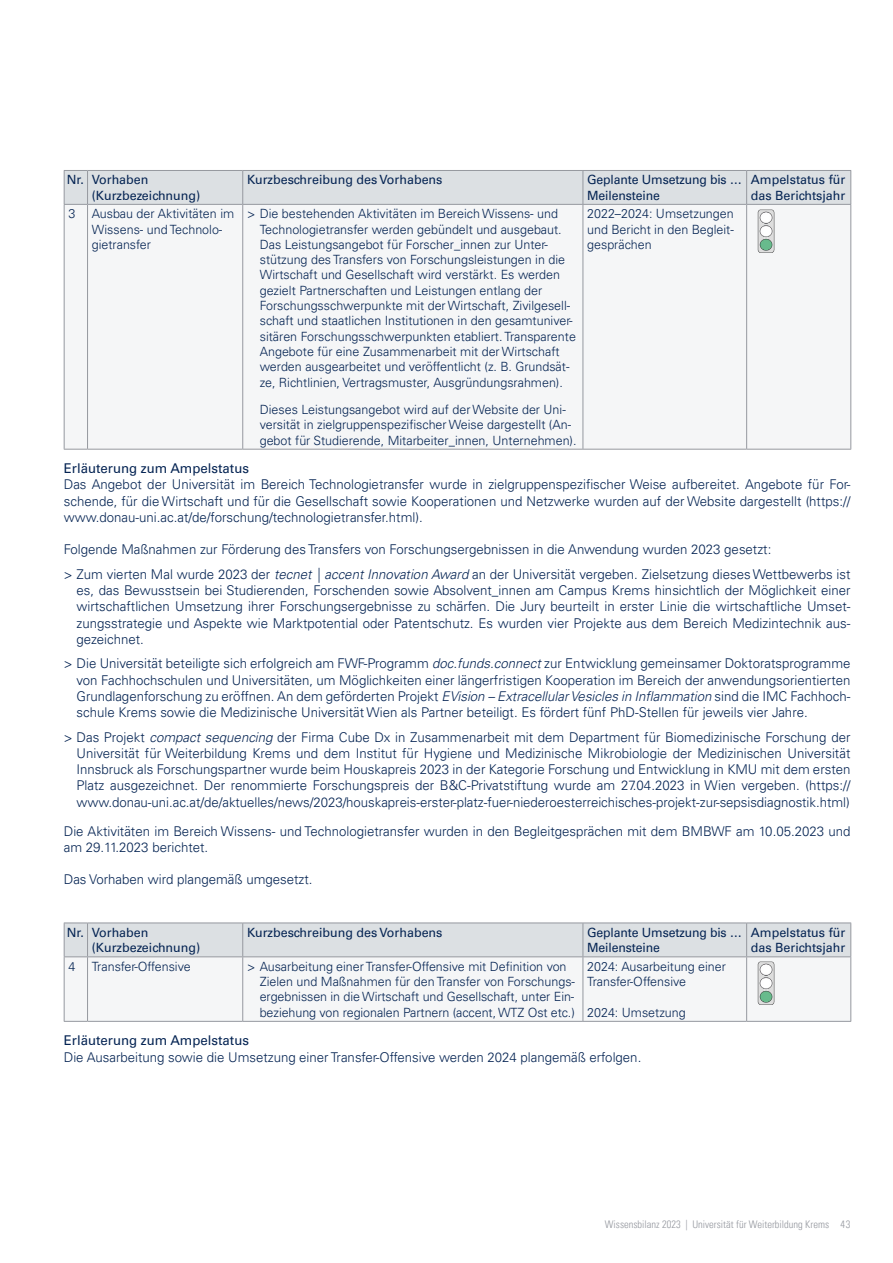
<style>
.page{position:relative;width:893px;height:1263px;background:#fff}
.page>*{position:absolute;margin:0;border:0;box-sizing:border-box;transform-origin:0 0}
.Fließtext{font:300 13.5px/16.2px "Univers LT Pro 45";color:#052453;text-align:justify}
.Fließtext_fett{font:13.5px "Univers LT Pro 55 Roman";color:#052453}
.t1{font:300 12.75px/15.3px "Univers LT Pro 45";color:#052453}
.t2{font:12.75px "Univers LT Pro 55 Roman";color:#052453}
.t3{font:12.75px/15.3px "Univers LT Pro 55 Roman";color:#052453;scale:.96 1}
.t4{font:300 condensed 10.5px "Univers LT Pro";color:#95989f}
.s1{font-style:italic}
</style>
<div class="page">
<div style="left:65px;top:205px;width:785px;height:244px;background:#f5f6f7"></div>
<hr style="left:64px;top:205px;width:1px;height:244px;background:#95989f">
<svg style="left:64px;top:170px;width:787px;height:35px"></svg>
<hr style="left:88px;top:204px;width:155px;height:1px;background:#95989f">
<hr style="left:243px;top:204px;width:340px;height:1px;background:#95989f">
<hr style="left:583px;top:204px;width:164px;height:1px;background:#95989f">
<hr style="left:747px;top:204px;width:104px;height:1px;background:#95989f">
<hr style="left:87px;top:205px;width:1px;height:244px;background:#95989f">
<hr style="left:242px;top:205px;width:1px;height:244px;background:#95989f">
<hr style="left:583px;top:205px;width:1px;height:244px;background:#95989f">
<hr style="left:746px;top:205px;width:1px;height:244px;background:#95989f">
<hr style="left:850px;top:205px;width:1px;height:244px;background:#95989f">
<svg style="left:64px;top:449px;width:24px;height:1px"></svg>
<hr style="left:88px;top:449px;width:155px;height:1px;background:#95989f">
<hr style="left:243px;top:449px;width:340px;height:1px;background:#95989f">
<hr style="left:583px;top:449px;width:164px;height:1px;background:#95989f">
<hr style="left:747px;top:449px;width:104px;height:1px;background:#95989f">
<img style="left:758px;top:209px;width:20px;height:43px">
<div style="left:65px;top:957px;width:785px;height:64px;background:#f5f6f7"></div>
<hr style="left:64px;top:957px;width:1px;height:64px;background:#95989f">
<svg style="left:64px;top:922px;width:787px;height:35px"></svg>
<hr style="left:88px;top:956px;width:155px;height:1px;background:#95989f">
<hr style="left:243px;top:956px;width:340px;height:1px;background:#95989f">
<hr style="left:583px;top:956px;width:164px;height:1px;background:#95989f">
<hr style="left:747px;top:956px;width:104px;height:1px;background:#95989f">
<hr style="left:87px;top:957px;width:1px;height:64px;background:#95989f">
<hr style="left:242px;top:957px;width:1px;height:64px;background:#95989f">
<hr style="left:583px;top:957px;width:1px;height:64px;background:#95989f">
<hr style="left:746px;top:957px;width:1px;height:64px;background:#95989f">
<hr style="left:850px;top:957px;width:1px;height:64px;background:#95989f">
<svg style="left:64px;top:1021px;width:24px;height:1px"></svg>
<hr style="left:88px;top:1021px;width:155px;height:1px;background:#95989f">
<hr style="left:243px;top:1021px;width:340px;height:1px;background:#95989f">
<hr style="left:583px;top:1021px;width:164px;height:1px;background:#95989f">
<hr style="left:747px;top:1021px;width:104px;height:1px;background:#95989f">
<img style="left:758px;top:961px;width:20px;height:43px">
<p class="t2" style="left:67px;top:171px;width:19px">Nr.</p>
<p class="t2" style="left:92px;top:171px;width:58px">Vorhaben</p>
<p class="t2" style="left:92px;top:186px;width:110px">(Kurzbezeichnung)</p>
<p class="t2" style="left:247px;top:171px;width:197px">Kurzbeschreibung des Vorhabens</p>
<p class="t3" style="left:587px;top:172px;width:163px">Geplante Umsetzung bis …<br>Meilensteine</p>
<p class="t2" style="left:751px;top:171px;width:96px">Ampelstatus für</p>
<p class="t2" style="left:751px;top:186px;width:96px">das Berichtsjahr</p>
<p class="t1" style="left:68px;top:206px;width:8px">3</p>
<p class="t1" style="left:92px;top:206px;width:144px">Ausbau der Aktivitäten im<br>Wissens- und Technolo&shy;gietransfer</p>
<p class="t1" style="left:260px;top:206px;width:318px;text-indent:-13px">&gt; Die bestehenden Aktivitäten im Bereich Wissens- und Technologietransfer werden gebündelt und ausgebaut.<br>Das Leistungsangebot für Forscher_innen zur Unter&shy;stützung des Transfers von Forschungsleistungen in die Wirtschaft und Gesellschaft wird verstärkt. Es werden gezielt Partnerschaften und Leistungen entlang der Forschungsschwerpunkte mit der Wirtschaft, Zivilgesell&shy;schaft und staatlichen Institutionen in den gesamtuniver&shy;sitären Forschungsschwerpunkten etabliert. Transparente Angebote für eine Zusammenarbeit mit der Wirtschaft werden ausgearbeitet und veröffentlicht (z. B. Grundsät&shy;ze, Richtlinien, Vertragsmuster, Ausgründungsrahmen).</p>
<p class="t1" style="left:260px;top:401px;width:318px">Dieses Leistungsangebot wird auf der Website der Uni&shy;versität in zielgruppenspezifischer Weise dargestellt (An&shy;gebot für Studierende, Mitarbeiter_innen, Unternehmen).</p>
<p class="t1" style="left:587px;top:206px;width:148px;text-align:justify">2022–2024: Umsetzungen und Bericht in den Begleit&shy;gesprächen</p>
<h3 class="Fließtext_fett" style="left:64px;top:459px;width:187px">Erläuterung zum Ampelstatus</h3>
<p class="Fließtext" style="left:64px;top:476px;width:788px">Das Angebot der Universität im Bereich Technologietransfer wurde in zielgruppenspezifischer Weise aufbereitet. Angebote für For&shy;schende, für die Wirtschaft und für die Gesellschaft sowie Kooperationen und Netzwerke wurden auf der Website dargestellt (https:// www.donau-uni.ac.at/de/forschung/technologietransfer.html).</p>
<p class="Fließtext" style="left:64px;top:541px;width:709px">Folgende Maßnahmen zur Förderung des Transfers von Forschungsergebnissen in die Anwendung wurden 2023 gesetzt:</p>
<p class="Fließtext" style="left:77px;top:566px;width:775px;text-indent:-13px">&gt; Zum vierten Mal wurde 2023 der <span class="s1">tecnet | accent Innovation Award</span> an der Universität vergeben. Zielsetzung dieses Wettbewerbs ist es, das Bewusstsein bei Studierenden, Forschenden sowie Absolvent_innen am Campus Krems hinsichtlich der Möglichkeit einer wirtschaftlichen Umsetzung ihrer Forschungsergebnisse zu schärfen. Die Jury beurteilt in erster Linie die wirtschaftliche Umset&shy;zungsstrategie und Aspekte wie Marktpotential oder Patentschutz. Es wurden vier Projekte aus dem Bereich Medizintechnik aus&shy;gezeichnet.</p>
<p class="Fließtext" style="left:77px;top:655px;width:775px;text-indent:-13px">&gt; Die Universität beteiligte sich erfolgreich am FWF-Programm <span class="s1">doc.funds.connect</span> zur Entwicklung gemeinsamer Doktoratsprogramme von Fachhochschulen und Universitäten, um Möglichkeiten einer längerfristigen Kooperation im Bereich der anwendungsorientierten Grundlagenforschung zu eröffnen. An dem geförderten Projekt <span class="s1">EVision – Extracellular Vesicles in Inflammation</span> sind die IMC Fachhoch&shy;schule Krems sowie die Medizinische Universität Wien als Partner beteiligt. Es fördert fünf PhD-Stellen für jeweils vier Jahre.</p>
<p class="Fließtext" style="left:77px;top:728px;width:775px;text-indent:-13px">&gt; Das Projekt <span class="s1">compact sequencing</span> der Firma Cube Dx in Zusammenarbeit mit dem Department für Biomedizinische Forschung der Universität für Weiterbildung Krems und dem Institut für Hygiene und Medizinische Mikrobiologie der Medizinischen Universität Innsbruck als Forschungspartner wurde beim Houskapreis 2023 in der Kategorie Forschung und Entwicklung in KMU mit dem ersten Platz ausgezeichnet. Der renommierte Forschungspreis der B&amp;C-Privatstiftung wurde am 27.04.2023 in Wien vergeben. (https:// www.donau-uni.ac.at/de/aktuelles/news/2023/houskapreis-erster-platz-fuer-niederoesterreichisches-projekt-zur-sepsisdiagnostik.html)</p>
<p class="Fließtext" style="left:64px;top:822px;width:788px">Die Aktivitäten im Bereich Wissens- und Technologietransfer wurden in den Begleitgesprächen mit dem BMBWF am 10.05.2023 und am 29.11.2023 berichtet.</p>
<p class="Fließtext" style="left:64px;top:871px;width:250px">Das Vorhaben wird plangemäß umgesetzt.</p>
<p class="t2" style="left:67px;top:923px;width:19px">Nr.</p>
<p class="t2" style="left:92px;top:923px;width:58px">Vorhaben</p>
<p class="t2" style="left:92px;top:939px;width:110px">(Kurzbezeichnung)</p>
<p class="t2" style="left:247px;top:923px;width:197px">Kurzbeschreibung des Vorhabens</p>
<p class="t3" style="left:587px;top:924px;width:163px">Geplante Umsetzung bis …<br>Meilensteine</p>
<p class="t2" style="left:751px;top:923px;width:96px">Ampelstatus für</p>
<p class="t2" style="left:751px;top:939px;width:96px">das Berichtsjahr</p>
<p class="t1" style="left:68px;top:958px;width:8px">4</p>
<p class="t1" style="left:92px;top:958px;width:100px">Transfer-Offensive</p>
<p class="t1" style="left:260px;top:958px;width:317px;text-indent:-13px">&gt; Ausarbeitung einer Transfer-Offensive mit Definition von Zielen und Maßnahmen für den Transfer von Forschungs&shy;ergebnissen in die Wirtschaft und Gesellschaft, unter Ein&shy;beziehung von regionalen Partnern (accent, WTZ Ost etc.)</p>
<p class="t1" style="left:587px;top:958px;width:140px">2024: Ausarbeitung einer<br>Transfer-Offensive</p>
<p class="t1" style="left:587px;top:1004px;width:100px">2024: Umsetzung</p>
<h3 class="Fließtext_fett" style="left:64px;top:1031px;width:187px">Erläuterung zum Ampelstatus</h3>
<p class="Fließtext" style="left:64px;top:1048px;width:579px">Die Ausarbeitung sowie die Umsetzung einer Transfer-Offensive werden 2024 plangemäß erfolgen.</p>
<p class="t4" style="left:605px;top:1217px;width:247px">Wissensbilanz 2023 | Universität für Weiterbildung Krems 43</p>
</div>
